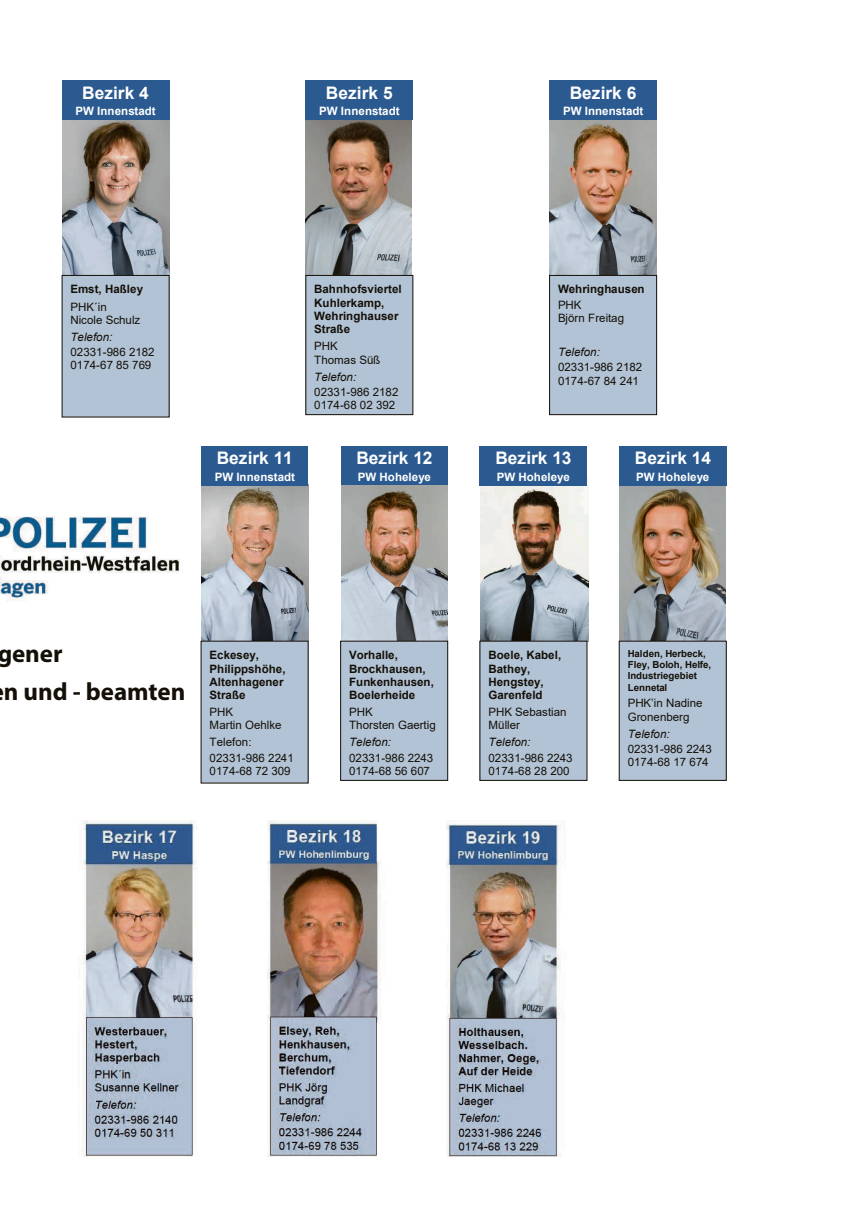
<style>
.page{position:relative;width:851px;height:1205px;background:#fff}
.page>*{position:absolute;margin:0;border:0;box-sizing:border-box;transform-origin:0 0}
.t1{font:700 42.25px "Calibri";color:#151007}
.t2{font:700 25px/37.5px "Myriad Pro";color:#151007}
.t3{font:700 17.25px "Arial";color:#fff}
.t4{font:11.5px/13.4px "Arial";letter-spacing:.005em;color:#151007}
.t5{font:700 11.5px/13.2px "Arial";letter-spacing:.005em;color:#151007}
.t6{font:700 11.5px "Arial";letter-spacing:.005em;color:#fff}
.t7{font:italic 11.5px "Arial";letter-spacing:.005em;color:#151007}
.t8{font:700 9.75px/11.1px "Arial";letter-spacing:-.01em;color:#151007}
</style>
<div class="page">
<img style="left:201px;top:485px;width:107px;height:156px">
<div style="left:341px;top:446px;width:106px;height:39px;background:#2b5a90"></div>
<img style="left:0;top:516px;width:180px;height:85px">
<img style="left:62px;top:120px;width:107px;height:155px">
<img style="left:341px;top:485px;width:106px;height:156px">
<img style="left:619px;top:485px;width:106px;height:156px">
<img style="left:549px;top:120px;width:107px;height:155px">
<img style="left:306px;top:120px;width:105px;height:155px">
<img style="left:480px;top:478px;width:108px;height:163px">
<div style="left:62px;top:275px;width:107px;height:142px;background:#b2c3d6"></div>
<div style="left:62px;top:81px;width:107px;height:39px;background:#2b5a90"></div>
<div style="left:306px;top:275px;width:107px;height:140px;background:#b2c3d6"></div>
<div style="left:305px;top:275px;width:108px;height:140px;border:1px solid #151007"></div>
<div style="left:306px;top:81px;width:107px;height:39px;background:#2b5a90"></div>
<div style="left:549px;top:275px;width:107px;height:140px;background:#b2c3d6"></div>
<div style="left:549px;top:275px;width:107px;height:140px;border:1px solid #151007"></div>
<div style="left:549px;top:81px;width:107px;height:39px;background:#2b5a90"></div>
<div style="left:201px;top:641px;width:107px;height:142px;background:#b2c3d6"></div>
<div style="left:201px;top:446px;width:107px;height:39px;background:#2b5a90"></div>
<div style="left:340px;top:641px;width:107px;height:139px;background:#b2c3d6"></div>
<div style="left:340px;top:641px;width:108px;height:139px;border:1px solid #151007"></div>
<div style="left:480px;top:641px;width:107px;height:139px;background:#b2c3d6"></div>
<div style="left:480px;top:446px;width:107px;height:39px;background:#2b5a90"></div>
<div style="left:619px;top:641px;width:107px;height:139px;background:#b2c3d6"></div>
<div style="left:619px;top:446px;width:107px;height:39px;background:#2b5a90"></div>
<img style="left:78px;top:820px;width:486px;height:336px">
<h3 class="t3" style="left:82px;top:80px;width:68px">Bezirk 4</h3>
<p class="t6" style="left:75px;top:103px;width:82px">PW Innenstadt</p>
<h3 class="t3" style="left:326px;top:80px;width:68px">Bezirk 5</h3>
<p class="t6" style="left:319px;top:103px;width:82px">PW Innenstadt</p>
<h3 class="t3" style="left:569px;top:80px;width:68px">Bezirk 6</h3>
<p class="t6" style="left:563px;top:103px;width:82px">PW Innenstadt</p>
<p class="t5" style="left:70px;top:283px;width:74px">Emst, Haßley</p>
<p class="t4" style="left:70px;top:300px;width:71px">PHK´in<br>Nicole Schulz</p>
<p class="t7" style="left:70px;top:329px;width:43px">Telefon:</p>
<p class="t4" style="left:70px;top:345px;width:86px">02331-986 2182<br>0174-67 85 769</p>
<h3 class="t3" style="left:217px;top:446px;width:78px">Bezirk 11</h3>
<p class="t6" style="left:215px;top:468px;width:82px">PW Innenstadt</p>
<p class="t5" style="left:314px;top:283px;width:89px">Bahnhofsviertel<br>Kuhlerkamp,<br>Wehringhauser<br>Straße</p>
<p class="t4" style="left:314px;top:339px;width:68px">PHK<br>Thomas Süß</p>
<p class="t7" style="left:314px;top:369px;width:43px">Telefon:</p>
<p class="t4" style="left:314px;top:385px;width:86px">02331-986 2182<br>0174-68 02 392</p>
<h3 class="t3" style="left:356px;top:446px;width:78px">Bezirk 12</h3>
<p class="t6" style="left:358px;top:468px;width:75px">PW Hoheleye</p>
<p class="t5" style="left:558px;top:283px;width:88px">Wehringhausen</p>
<p class="t4" style="left:558px;top:298px;width:68px">PHK<br>Björn Freitag</p>
<p class="t7" style="left:558px;top:344px;width:43px">Telefon:</p>
<p class="t4" style="left:558px;top:360px;width:86px">02331-986 2182<br>0174-67 84 241</p>
<h3 class="t3" style="left:495px;top:446px;width:78px">Bezirk 13</h3>
<p class="t6" style="left:496px;top:468px;width:75px">PW Hoheleye</p>
<h3 class="t3" style="left:634px;top:446px;width:78px">Bezirk 14</h3>
<p class="t6" style="left:636px;top:468px;width:75px">PW Hoheleye</p>
<h2 class="t2" style="left:-3px;top:634px;width:189px">gener<br>n und - beamten</h2>
<h1 class="t1" style="left:0;top:627px;width:102px">gener</h1>
<p class="t5" style="left:209px;top:648px;width:77px">Eckesey,<br>Philippshöhe,<br>Altenhagener<br>Straße</p>
<p class="t4" style="left:209px;top:705px;width:73px">PHK<br>Martin Oehlke</p>
<p class="t4" style="left:209px;top:734px;width:86px;line-height:15.2px">Telefon:<br>02331-986 2241</p>
<p class="t4" style="left:209px;top:764px;width:82px">0174-68 72 309</p>
<p class="t5" style="left:349px;top:648px;width:86px">Vorhalle,<br>Brockhausen,<br>Funkenhausen,<br>Boelerheide</p>
<p class="t4" style="left:349px;top:705px;width:88px">PHK<br>Thorsten Gaertig</p>
<p class="t7" style="left:349px;top:735px;width:43px">Telefon:</p>
<p class="t4" style="left:349px;top:751px;width:86px">02331-986 2243<br>0174-68 56 607</p>
<p class="t5" style="left:488px;top:648px;width:74px">Boele, Kabel,<br>Bathey,<br>Hengstey,<br>Garenfeld</p>
<p class="t4" style="left:488px;top:705px;width:80px">PHK Sebastian<br>Müller</p>
<p class="t7" style="left:488px;top:735px;width:43px">Telefon:</p>
<p class="t4" style="left:488px;top:751px;width:86px">02331-986 2243<br>0174-68 28 200</p>
<p class="t8" style="left:627px;top:648px;width:85px">Halden, Herbeck,<br>Fley, Boloh, Helfe,<br>Industriegebiet<br>Lennetal</p>
<p class="t4" style="left:627px;top:696px;width:76px">PHK’in Nadine<br>Gronenberg</p>
<p class="t7" style="left:627px;top:726px;width:43px">Telefon:</p>
<p class="t4" style="left:627px;top:742px;width:86px">02331-986 2243<br>0174-68 17 674</p>
</div>
